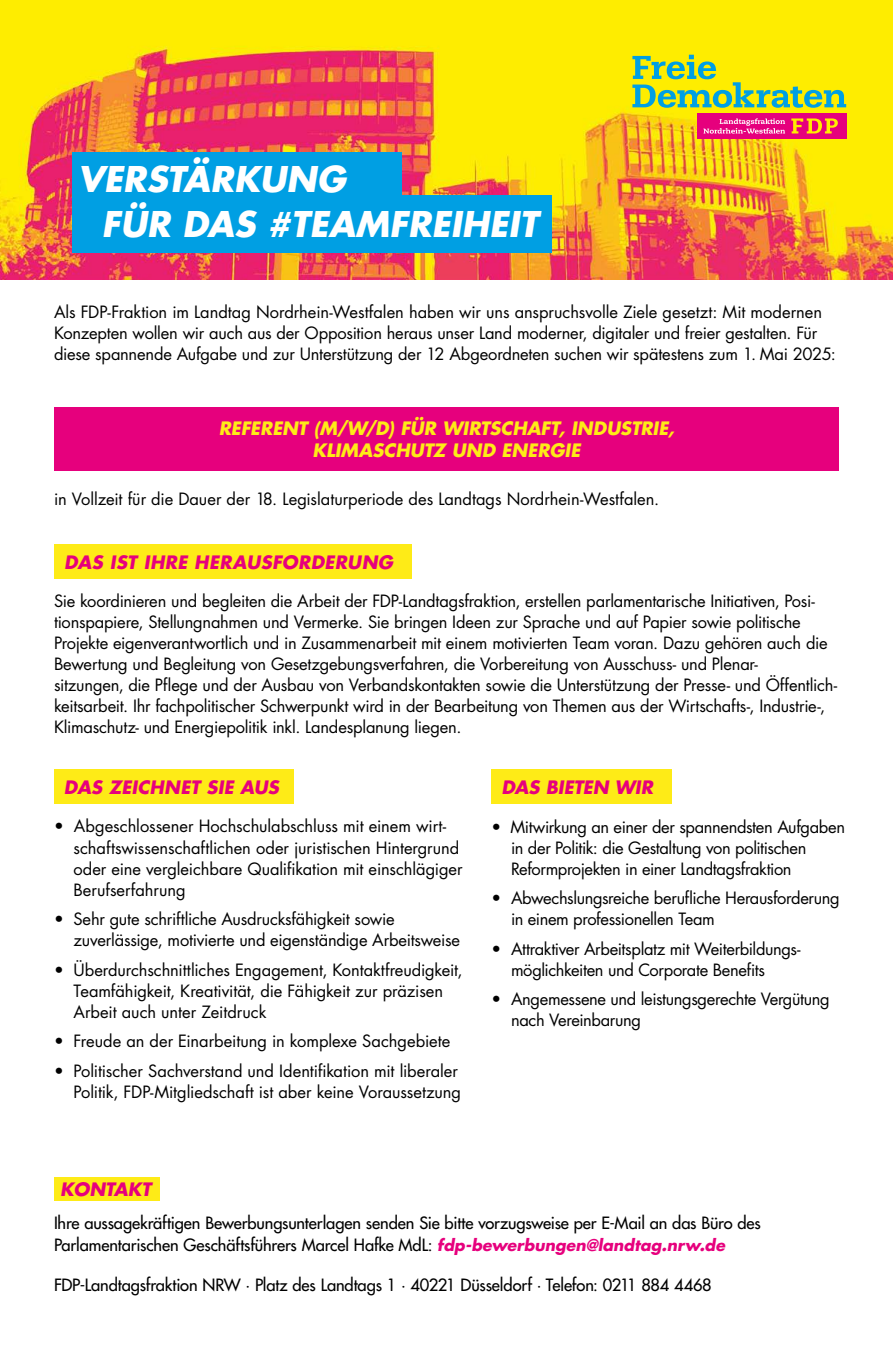
<style>
.page{position:relative;width:893px;height:1357px;background:#fff}
.page>*{position:absolute;margin:0;border:0;box-sizing:border-box;transform-origin:0 0}
.t1{font:italic 700 36.3px/43.7px "Futura LT Pro";color:#fff}
.t2{font:italic 700 34.5px/45px "Futura LT Pro";color:#fff}
.t3{font:italic 700 18px "Futura LT Pro";letter-spacing:.005em;color:#e6007d}
.t4{font:italic 700 18px/21.6px "Futura LT Pro";letter-spacing:-.005em;color:#feeb17;text-align:center}
.t5{font:16.5px/21px "Futura LT Pro";letter-spacing:-.015em;color:#000}
.t6{font:500 16.5px/22.5px "Futura LT Pro";letter-spacing:-.005em;color:#000}
.s1{font-weight:700;font-style:italic;font-size:15.75px;color:#e6007d}
</style>
<div class="page">
<div style="left:54px;top:407px;width:785px;height:64px;background:#e6007d"></div>
<div style="left:54px;top:544px;width:357px;height:34px;background:#feeb17"></div>
<div style="left:54px;top:770px;width:240px;height:34px;background:#feeb17"></div>
<div style="left:491px;top:770px;width:180px;height:34px;background:#feeb17"></div>
<div style="left:54px;top:1177px;width:106px;height:23px;background:#feeb17"></div>
<img style="left:0;top:0;width:893px;height:280px">
<svg style="left:632px;top:55px;width:214px;height:53px;background:#b8d73d"></svg>
<div style="left:697px;top:113px;width:149px;height:26px;background:#e6007d"></div>
<svg style="left:791px;top:118px;width:47px;height:15px"></svg>
<svg style="left:703px;top:118px;width:82px;height:16px"></svg>
<div style="left:72px;top:152px;width:330px;height:55px;background:#009fe3"></div>
<div style="left:72px;top:195px;width:480px;height:57px;background:#009fe3"></div>
<h1 class="t1" style="left:145px;top:157px;width:382px;text-indent:-54px">VERSTÄRKUNG<br>FÜRS TEAM FREIHEIT</h1>
<h2 class="t2" style="left:101px;top:155px;width:438px;text-indent:-24px">VERSTÄRKUNG<br>FÜR DAS #TEAMFREIHEIT</h2>
<p class="t5" style="left:54px;top:301px;width:783px">Als FDP-Fraktion im Landtag Nordrhein-Westfalen haben wir uns anspruchsvolle Ziele gesetzt: Mit modernen<br>Konzepten wollen wir auch aus der Opposition heraus unser Land moderner, digitaler und freier gestalten. Für diese spannende Aufgabe und zur Unterstützung der 12 Abgeordneten suchen wir spätestens zum 1. Mai 2025:</p>
<p class="t4" style="left:219px;top:417px;width:457px">REFERENT (M/W/D) FÜR WIRTSCHAFT, INDUSTRIE,<br>KLIMASCHUTZ UND ENERGIE</p>
<p class="t5" style="left:54px;top:488px;width:607px">in Vollzeit für die Dauer der 18. Legislaturperiode des Landtags Nordrhein-Westfalen.</p>
<p class="t3" style="left:64px;top:548px;width:330px">DAS IST IHRE HERAUSFORDERUNG</p>
<p class="t5" style="left:54px;top:590px;width:785px">Sie koordinieren und begleiten die Arbeit der FDP-Landtagsfraktion, erstellen parlamentarische Initiativen, Posi&shy;tionspapiere, Stellungnahmen und Vermerke. Sie bringen Ideen zur Sprache und auf Papier sowie politische Projekte eigenverantwortlich und in Zusammenarbeit mit einem motivierten Team voran. Dazu gehören auch die Bewertung und Begleitung von Gesetzgebungsverfahren, die Vorbereitung von Ausschuss- und Plenar-<br>sitzungen, die Pflege und der Ausbau von Verbandskontakten sowie die Unterstützung der Presse- und Öffentlich&shy;keitsarbeit. Ihr fachpolitischer Schwerpunkt wird in der Bearbeitung von Themen aus der Wirtschafts-, Industrie-, Klimaschutz- und Energiepolitik inkl. Landesplanung liegen.</p>
<p class="t3" style="left:64px;top:773px;width:217px">DAS ZEICHNET SIE AUS</p>
<p class="t5" style="left:74px;top:815px;width:391px;text-indent:-20px">• Abgeschlossener Hochschulabschluss mit einem wirt&shy;schaftswissenschaftlichen oder juristischen Hintergrund oder eine vergleichbare Qualifikation mit einschlägiger Berufserfahrung</p>
<p class="t5" style="left:74px;top:908px;width:388px;text-indent:-20px">• Sehr gute schriftliche Ausdrucksfähigkeit sowie zuverlässige, motivierte und eigenständige Arbeitsweise</p>
<p class="t5" style="left:74px;top:958px;width:391px;text-indent:-20px">• Überdurchschnittliches Engagement, Kontaktfreudigkeit,<br>Teamfähigkeit, Kreativität, die Fähigkeit zur präzisen<br>Arbeit auch unter Zeitdruck</p>
<p class="t5" style="left:54px;top:1030px;width:398px">• Freude an der Einarbeitung in komplexe Sachgebiete</p>
<p class="t5" style="left:54px;top:1059px;width:409px;text-align:right">• Politischer Sachverstand und Identifikation mit liberaler<br>Politik, FDP-Mitgliedschaft ist aber keine Voraussetzung</p>
<p class="t3" style="left:501px;top:773px;width:153px">DAS BIETEN WIR</p>
<p class="t5" style="left:511px;top:815px;width:336px;text-indent:-20px">• Mitwirkung an einer der spannendsten Aufgaben in der Politik: die Gestaltung von politischen<br>Reformprojekten in einer Landtagsfraktion</p>
<p class="t5" style="left:511px;top:887px;width:330px;text-indent:-20px">• Abwechslungsreiche berufliche Herausforderung in einem professionellen Team</p>
<p class="t5" style="left:511px;top:937px;width:291px;text-indent:-20px">• Attraktiver Arbeitsplatz mit Weiterbildungs&shy;möglichkeiten und Corporate Benefits</p>
<p class="t5" style="left:511px;top:988px;width:320px;text-indent:-20px">• Angemessene und leistungsgerechte Vergütung nach Vereinbarung</p>
<p class="t3" style="left:60px;top:1175px;width:92px">KONTAKT</p>
<p class="t6" style="left:54px;top:1210px;width:708px">Ihre aussagekräftigen Bewerbungsunterlagen senden Sie bitte vorzugsweise per E-Mail an das Büro des<br>Parlamentarischen Geschäftsführers Marcel Hafke MdL: <span class="s1">fdp-bewerbungen@landtag.nrw.de</span></p>
<p class="t6" style="left:54px;top:1272px;width:659px">FDP-Landtagsfraktion NRW ∙ Platz des Landtags 1 ∙ 40221 Düsseldorf ∙ Telefon: 0211 884 4468</p>
</div>
